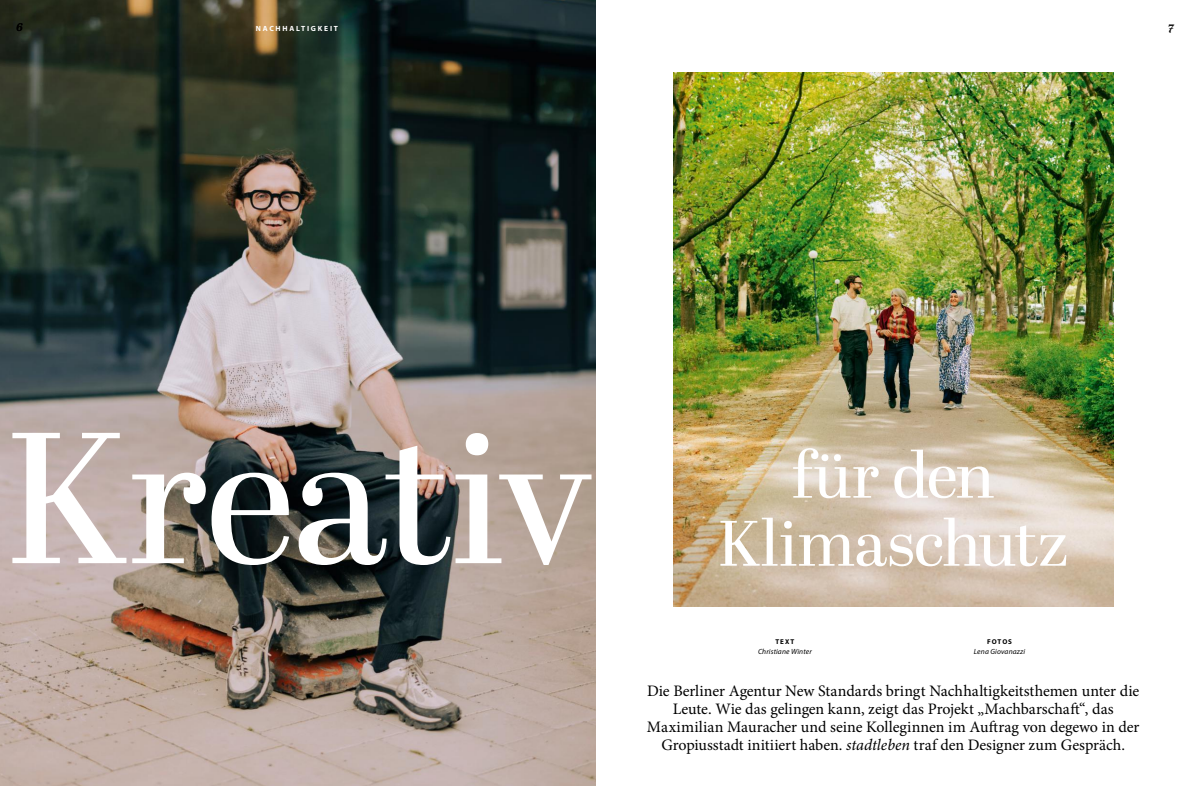
<style>
.page{position:relative;width:1191px;height:786px;background:#fff}
.page>*{position:absolute;margin:0;border:0;box-sizing:border-box;transform-origin:0 0}
.t1{font:186px "Abril Display";letter-spacing:-.02em;color:#fff}
.t2{font:64px/68px "Abril Display";letter-spacing:-.015em;color:#fff;text-align:center}
.t3{font:16px/18px "Minion Pro";letter-spacing:-.005em;color:#000;text-align:center}
.t4{font:italic 600 12px "Abril Text";color:#000}
.t5{font:italic 7.5px "Myriad Pro";letter-spacing:.02em;color:#000}
.t6{font:700 7.5px "Myriad Pro";letter-spacing:.23em;color:#fff}
.t7{font:700 7px "Myriad Pro";letter-spacing:.13em;color:#000}
.s1{font-style:italic}
</style>
<div class="page">
<img style="left:0;top:0;width:595px;height:785px">
<img style="left:673px;top:72px;width:440px;height:533px">
<p class="t4" style="left:17px;top:18px;width:8px">6</p>
<p class="t6" style="left:256px;top:24px;width:84px">NACHHALTIGKEIT</p>
<p class="t4" style="left:1168px;top:18px;width:8px">7</p>
<h1 class="t1" style="left:4px;top:370px;width:589px">Kreativ</h1>
<h2 class="t2" style="left:717px;top:445px;width:353px">für den<br>Klimaschutz</h2>
<p class="t7" style="left:775px;top:637px;width:20px">TEXT</p>
<p class="t5" style="left:758px;top:647px;width:55px">Christiane Winter</p>
<p class="t7" style="left:987px;top:637px;width:26px">FOTOS</p>
<p class="t5" style="left:974px;top:647px;width:53px">Lena Giovanazzi</p>
<p class="t3" style="left:647px;top:681px;width:494px">Die Berliner Agentur New Standards bringt Nachhaltigkeitsthemen unter die Leute. Wie das gelingen kann, zeigt das Projekt „Machbarschaft“, das Maximilian Mauracher und seine Kolleginnen im Auftrag von degewo in der Gropiusstadt initiiert haben. <span class="s1">stadtleben</span> traf den Designer zum Gespräch.</p>
</div>
